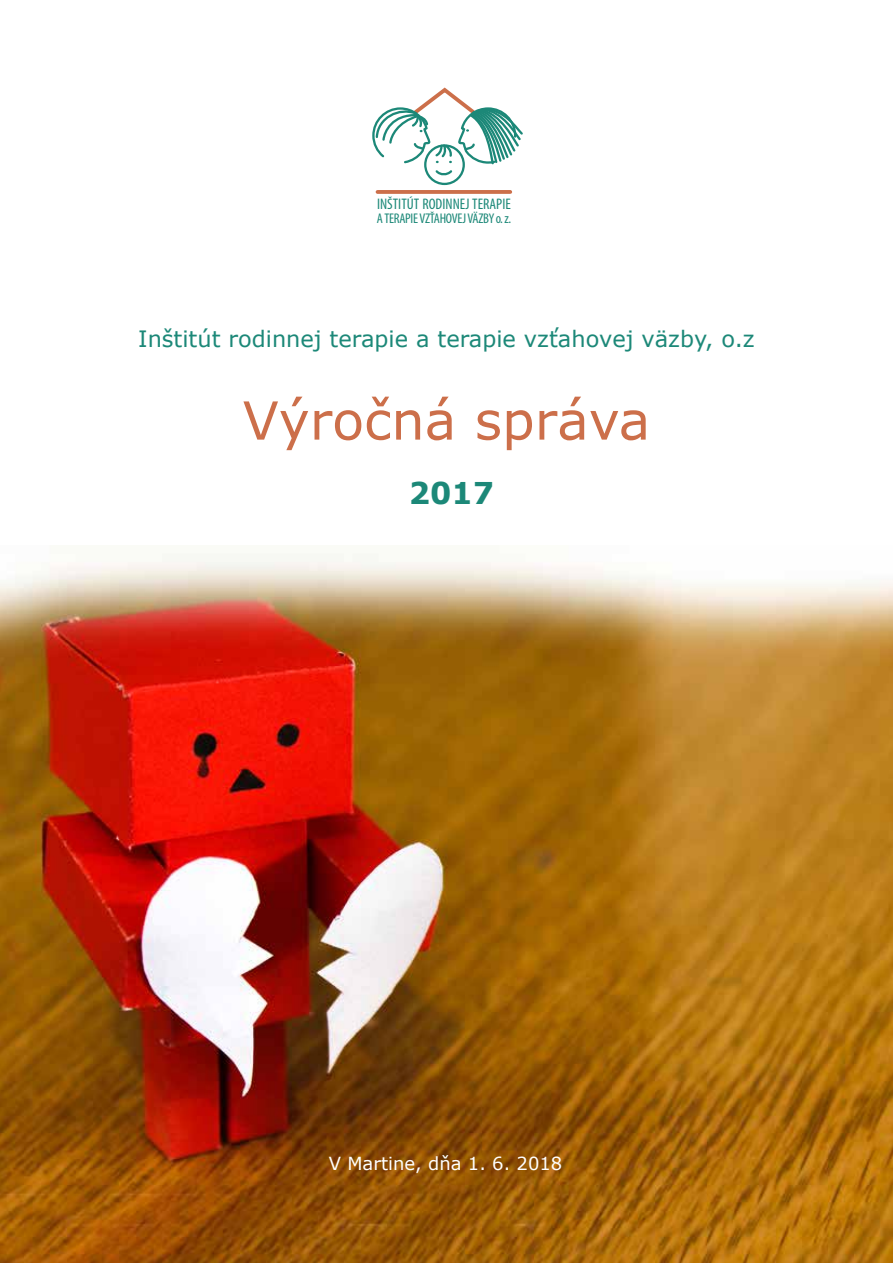
<style>
.page{position:relative;width:893px;height:1263px;background:#fff}
.page>*{position:absolute;margin:0;border:0;box-sizing:border-box;transform-origin:0 0}
.t1{font:52.5px "Verdana";color:#cc6f4a}
.t2{font:700 30px "Verdana";color:#1c8878}
.t3{font:22.5px "Verdana";color:#1c8878}
.t4{font:18px "Verdana";color:#fff}
.t5{font:condensed 15.3px "Myriad Pro";color:#1c8878}
.t6{font:condensed 14.1px "Myriad Pro";letter-spacing:-.02em;color:#1c8878}
</style>
<div class="page">
<div style="left:424px;top:144px;width:41px;height:41px;border:2px solid #1c8878;border-radius:50%"></div>
<svg style="left:377px;top:190px;width:133px;height:4px"></svg>
<svg style="left:372px;top:87px;width:151px;height:88px"></svg>
<img style="left:0;top:553px;width:893px;height:710px">
<p class="t5" style="left:377px;top:195px;width:135px">INŠTITÚT RODINNEJ TERAPIE</p>
<p class="t6" style="left:377px;top:210px;width:136px">A TERAPIE VZŤAHOVEJ VÄZBY O. Z.</p>
<p class="t3" style="left:138px;top:323px;width:618px">Inštitút rodinnej terapie a terapie vzťahovej väzby, o.z</p>
<h1 class="t1" style="left:243px;top:384px;width:409px">Výročná správa</h1>
<h2 class="t2" style="left:409px;top:472px;width:87px">2017</h2>
<p class="t4" style="left:329px;top:1151px;width:235px">V Martine, dňa 1. 6. 2018</p>
</div>
